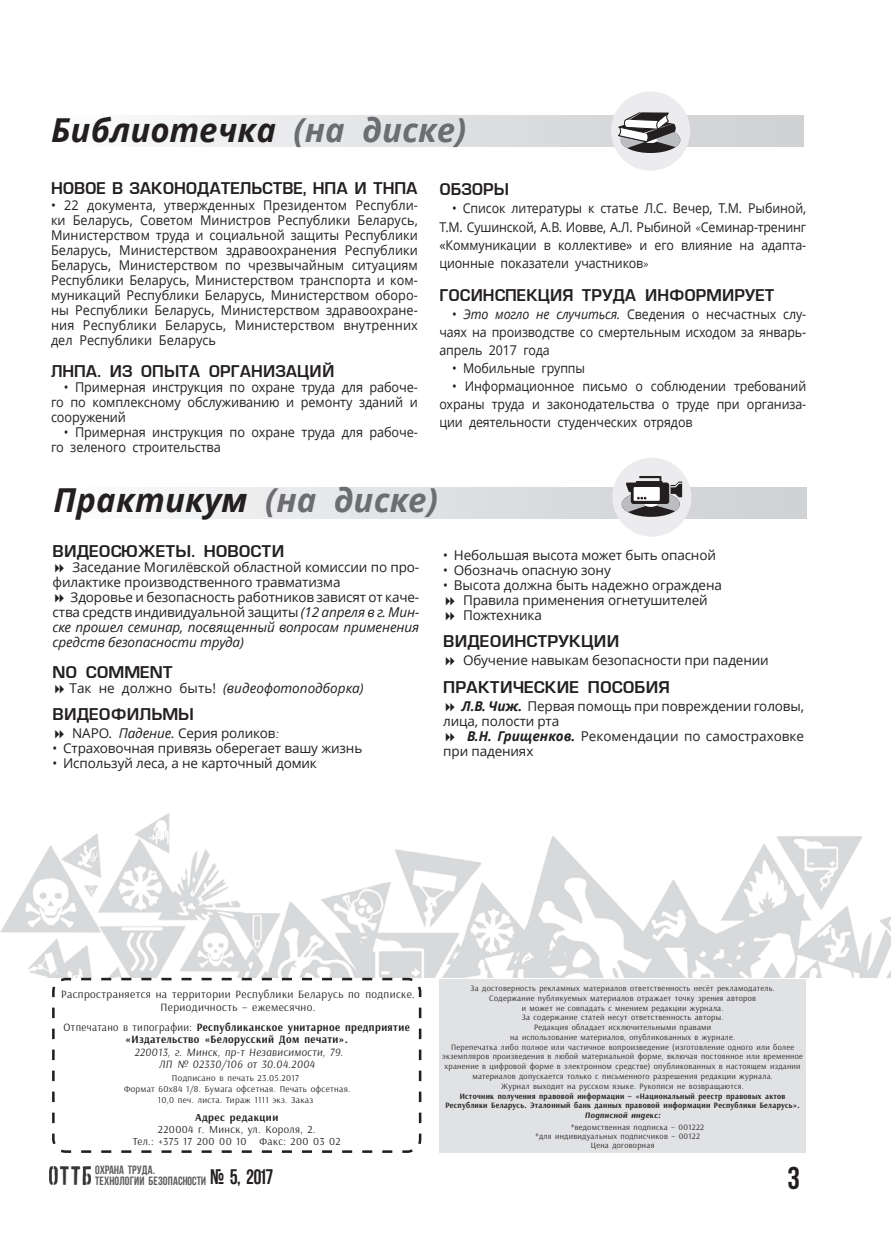
<style>
.page{position:relative;width:893px;height:1255px;background:#fff}
.page>*{position:absolute;margin:0;border:0;box-sizing:border-box;transform-origin:0 0}
.t1{font:italic 700 33px "Open Sans";letter-spacing:.005em;color:#231f20}
.t2{font:31.5px "Bebas Neue";color:#231f20}
.t3{font:700 16.5px "Evropa";color:#231f20}
.t4{font:13.5px/15px "Open Sans";letter-spacing:-.01em;color:#231f20;text-align:justify;scale:.95 1}
.t5{font:13.5px/18px "Open Sans";letter-spacing:-.01em;color:#231f20;text-align:justify;scale:.92 1}
.t6{font:13.5px/15px "Open Sans";letter-spacing:-.01em;color:#231f20;scale:.94 1}
.t7{font:13.5px/15px "Open Sans";letter-spacing:-.01em;color:#231f20}
.t8{font:italic 13.5px/15px "Open Sans";letter-spacing:-.01em;color:#231f20;text-align:justify}
.t9{font:700 12px "Bebas Neue";letter-spacing:.01em;color:#5c5c5f}
.t10{font:12px "AA Bebas Neue";letter-spacing:.01em;color:#5c5c5f}
.t11{font:700 11.25px/12.3px "Arsenal";letter-spacing:.04em;color:#231f20;text-align:center;scale:.95 1}
.t12{font:11.25px/12.3px "Arsenal";letter-spacing:.035em;color:#231f20;text-align:center}
.t13{font:italic 11.25px/12.3px "Arsenal";letter-spacing:.035em;color:#231f20;text-align:center;scale:.95 1}
.t14{font:10.8px/12px "Arsenal";letter-spacing:.035em;color:#231f20;text-align:center}
.t15{font:700 10.8px "Arsenal";letter-spacing:.04em;color:#231f20}
.t16{font:9px/10.8px "Arsenal";letter-spacing:.035em;color:#231f20;text-align:center}
.t17{font:8.25px/9.8px "Arsenal";letter-spacing:.035em;color:#231f20;text-align:center}
.t18{font:700 8.25px/9.8px "Arsenal";letter-spacing:.04em;color:#231f20;text-align:center;scale:.94 1}
.t19{font:italic 700 8.25px "Arsenal";letter-spacing:.04em;color:#231f20}
.s1{color:#6c6d70}
.s2{font-family:"Arsenal"}
.s3{font-style:italic}
.s4{font-style:normal}
.s5{font-family:"Arsenal";font-style:italic}
.s6{font-weight:700;font-style:italic}
.s7{font-weight:400}
.s8{font-family:"Bebas Neue";font-weight:700}
.s9{font-family:"AA Bebas Neue";font-weight:400}
.s10{font-family:"AA Bebas Neue";font-weight:400;font-size:21px;color:#231f20}
</style>
<div class="page">
<div style="left:54px;top:488px;width:752px;height:31px;background:linear-gradient(to right,#fafafb,#cccdd0)"></div>
<svg style="left:161px;top:115px;width:643px;height:31px;background:#e0e1e2"></svg>
<div style="left:611px;top:91px;width:79px;height:80px;background:#ececee;border-radius:50%"></div>
<svg style="left:618px;top:112px;width:63px;height:41px"></svg>
<div style="left:612px;top:457px;width:79px;height:79px;background:#ececee;border-radius:50%"></div>
<svg style="left:621px;top:476px;width:62px;height:41px"></svg>
<img style="left:0;top:813px;width:891px;height:164px">
<img style="left:49px;top:1166px;width:42px;height:17px">
<div style="left:439px;top:979px;width:367px;height:173px;background:#e1e2e4"></div>
<svg style="left:51px;top:976px;width:372px;height:177px"></svg>
<h1 class="t1" style="left:51px;top:106px;width:417px">Библиотечка <span class="s1">(на диске)</span></h1>
<h3 class="t3" style="left:51px;top:179px;width:368px">НОВОЕ В ЗАКОНОДАТЕЛЬСТВЕ, НПА И ТНПА</h3>
<p class="t4" style="left:51px;top:197px;width:388px">• 22 документа, утвержденных Президентом Республи&shy;ки Беларусь, Советом Министров Республики Беларусь, Министерством труда и социальной защиты Республики Беларусь, Министерством здравоохранения Республики Беларусь, Министерством по чрезвычайным ситуациям Республики Беларусь, Министерством транспорта и ком&shy;муникаций Республики Беларусь, Министерством оборо&shy;ны Республики Беларусь, Министерством здравоохране&shy;ния Республики Беларусь, Министерством внутренних дел Республики Беларусь</p>
<h3 class="t3" style="left:51px;top:362px;width:285px">ЛНПА. ИЗ ОПЫТА ОРГАНИЗАЦИЙ</h3>
<h3 class="t6" style="left:51px;top:379px;width:392px;text-align:justify;text-indent:13px">• Примерная инструкция по охране труда для рабоче&shy;го по комплексному обслуживанию и ремонту зданий и сооружений</h3>
<h3 class="t6" style="left:51px;top:424px;width:392px;text-indent:13px">• Примерная инструкция по охране труда для рабоче&shy;го зеленого строительства</h3>
<h3 class="t3" style="left:439px;top:181px;width:71px">ОБЗОРЫ</h3>
<h3 class="t5" style="left:439px;top:199px;width:400px;text-indent:13px">• Список литературы к статье Л.С. Вечер, Т.М. Рыбиной, Т.М. Сушинской, А.В. Иовве, А.Л. Рыбиной <span class="s2">«</span>Семинар-тренинг «Коммуникации в коллективе» и его влияние на адапта&shy;ционные показатели участников<span class="s2">»</span></h3>
<h3 class="t3" style="left:439px;top:286px;width:337px">ГОСИНСПЕКЦИЯ ТРУДА ИНФОРМИРУЕТ</h3>
<h3 class="t5" style="left:439px;top:304px;width:400px;text-indent:13px">• <span class="s3">Это могло не случиться.</span> Сведения о несчастных слу&shy;чаях на производстве со смертельным исходом за январь&shy;апрель 2017 года</h3>
<h3 class="t5" style="left:452px;top:358px;width:146px">• Мобильные группы</h3>
<h3 class="t5" style="left:439px;top:376px;width:400px;text-indent:13px">• Информационное письмо о соблюдении требований охраны труда и законодательства о труде при организа&shy;ции деятельности студенческих отрядов</h3>
<h1 class="t1" style="left:54px;top:477px;width:386px">Практикум <span class="s1">(на диске)</span></h1>
<h3 class="t3" style="left:53px;top:542px;width:233px">ВИДЕОСЮЖЕТЫ. НОВОСТИ</h3>
<h3 class="t7" style="left:53px;top:559px;width:368px;text-indent:20px">Заседание Могилёвской областной комиссии по про&shy;филактике производственного травматизма</h3>
<h3 class="t8" style="left:53px;top:589px;width:368px;text-indent:18px"><span class="s4">Здоровье и безопасность работников зависят от каче&shy;ства средств индивидуальной защиты</span> (12 апреля в г. Мин&shy;ске прошел семинар, посвященный вопросам применения средств безопасности труда)</h3>
<h3 class="t3" style="left:53px;top:663px;width:122px">NO COMMENT</h3>
<h3 class="t8" style="left:70px;top:680px;width:296px"><span class="s4">Так не должно быть!</span> (видеофотоподборка)</h3>
<h3 class="t3" style="left:53px;top:705px;width:143px">ВИДЕОФИЛЬМЫ</h3>
<h3 class="t7" style="left:72px;top:725px;width:208px">NAPO. <span class="s3">Падение.</span> Cерия роликов<span class="s5">:</span></h3>
<h3 class="t6" style="left:53px;top:740px;width:331px">• Страховочная привязь оберегает вашу жизнь</h3>
<h3 class="t6" style="left:53px;top:755px;width:283px">• Используй леса, а не карточный домик</h3>
<h3 class="t6" style="left:443px;top:547px;width:292px">• Небольшая высота может быть опасной</h3>
<h3 class="t6" style="left:443px;top:562px;width:180px">• Обозначь опасную зону</h3>
<h3 class="t6" style="left:463px;top:577px;width:277px;text-indent:-20px">• Высота должна быть надежно ограждена<br>Правила применения огнетушителей<br>Пожтехника</h3>
<h3 class="t3" style="left:443px;top:632px;width:178px">ВИДЕОИНСТРУКЦИИ</h3>
<h3 class="t7" style="left:463px;top:652px;width:307px">Обучение навыкам безопасности при падении</h3>
<h3 class="t3" style="left:443px;top:678px;width:228px">ПРАКТИЧЕСКИЕ ПОСОБИЯ</h3>
<h3 class="t7" style="left:443px;top:698px;width:362px;text-indent:18px"><span class="s6">Л.В. Чиж.</span> Первая помощь при повреждении головы, лица, полости рта</h3>
<h3 class="t7" style="left:443px;top:728px;width:362px;text-indent:24px"><span class="s6">В.Н. Грищенков.</span> Рекомендации по самостраховке при падениях</h3>
<h3 class="t12" style="left:61px;top:988px;width:355px">Распространяется на территории Республики Беларусь по подписке.<br>Периодичность – ежемесячно.</h3>
<h3 class="t11" style="left:64px;top:1021px;width:366px"><span class="s7">Отпечатано в типографии:</span> Республиканское унитарное предприятие «Издательство «Белорусский Дом печати».</h3>
<h3 class="t13" style="left:134px;top:1045px;width:221px">220013, г. Минск, пр-т Независимости, 79.<br>ЛП № 02330/106 от 30.04.2004</h3>
<p class="t16" style="left:124px;top:1072px;width:228px">Подписано в печать 23.05.2017<br>Формат 60х84 1/8. Бумага офсетная. Печать офсетная.<br>10,0 печ. листа. Тираж 1111 экз. Заказ</p>
<h3 class="t15" style="left:195px;top:1110px;width:85px">Адрес редакции</h3>
<h3 class="t14" style="left:133px;top:1122px;width:210px">220004 г. Минск, ул. Короля, 2.<br>Тел.: +375 17 200 00 10 Факс: 200 03 02</h3>
<h3 class="t10" style="left:95px;top:1163px;width:61px">ОХРАНА Т<span class="s8">РУДА.</span></h3>
<h3 class="t9" style="left:95px;top:1173px;width:179px">ТЕХНОЛОГИИ БЕЗОПАС<span class="s9">НОСТИ</span> <span class="s10">№ 5, 2017</span></h3>
<p class="t17" style="left:442px;top:983px;width:362px">За достоверность рекламных материалов ответственность несёт рекламодатель.<br>Содержание публикуемых материалов отражает точку зрения авторов<br>и может не совпадать с мнением редакции журнала.<br>За содержание статей несут ответственность авторы.<br>Редакция обладает исключительными правами<br>на использование материалов, опубликованных в журнале.<br>Перепечатка либо полное или частичное вопроизведение (изготовление одного или более экземпляров произведения в любой материальной форме, включая постоянное или временное хранение в цифровой форме в электронном средстве) опубликованных в настоящем издании материалов допускается только с письменного разрешения редакции журнала.<br>Журнал выходит на русском языке. Рукописи не возвращаются.</p>
<p class="t18" style="left:445px;top:1091px;width:378px">Источник получения правовой информации – «Национальный реестр правовых актов<br>Республики Беларусь. Эталонный банк данных правовой информации Республики Беларусь».</p>
<p class="t19" style="left:585px;top:1110px;width:77px">Подписной индекс:</p>
<p class="t17" style="left:591px;top:1140px;width:65px">Цена договорная</p>
<p class="t17" style="left:536px;top:1122px;width:170px;line-height:9px;text-align:left;text-indent:36px">*ведомственная подписка – 001222 *для индивидуальных подписчиков – 00122</p>
<h2 class="t2" style="left:787px;top:1160px;width:14px">3</h2>
</div>
